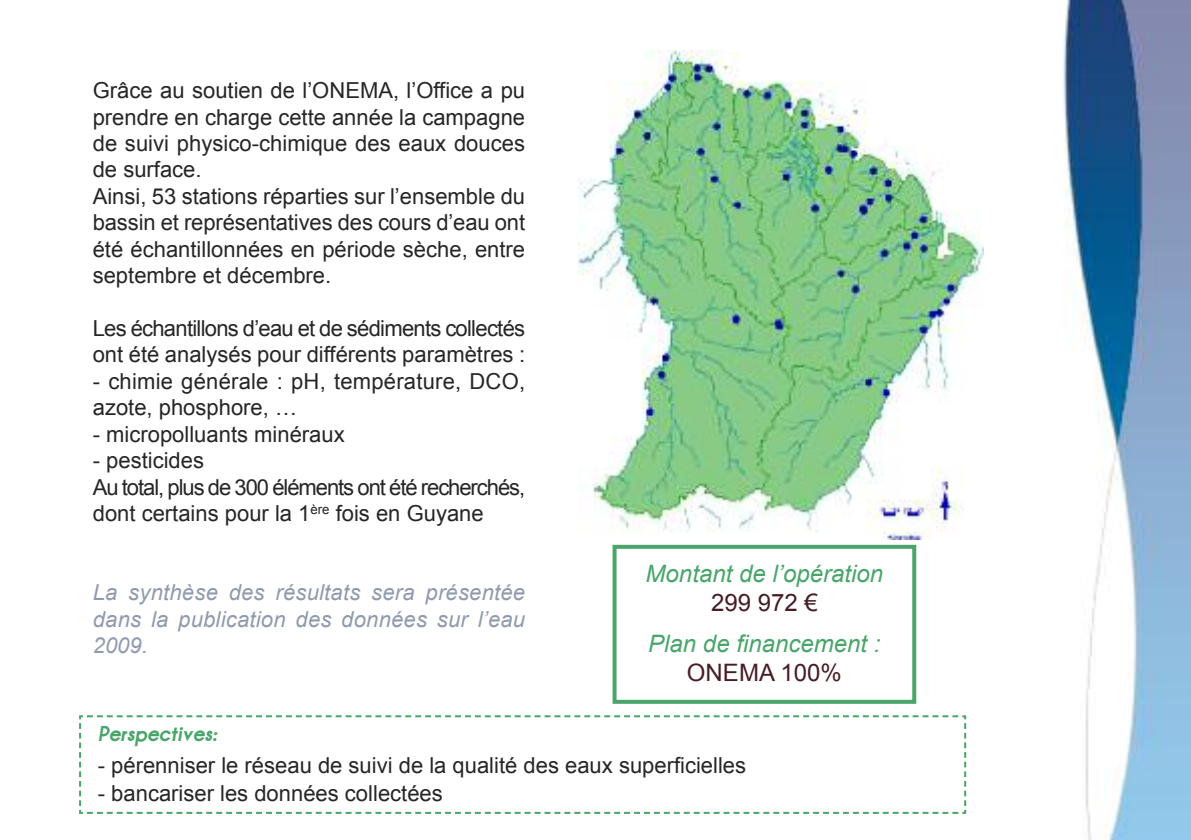
<style>
.page{position:relative;width:1191px;height:840px;background:#fff}
.page>*{position:absolute;margin:0;border:0;box-sizing:border-box;transform-origin:0 0}
.t1{font:italic 24px "Arial";color:#49a56a}
.t2{font:24px "Arial";color:#471d25}
.t3{font:22px/26.4px "Arial";color:#272627}
.t4{font:22px/26.4px "Arial";letter-spacing:-.035em;color:#272627}
.t5{font:italic 22px/26.4px "Arial";letter-spacing:.01em;color:#909aad;text-align:justify}
.t6{font:italic 700 22px "Champagne&Limousines Thick";color:#49a56a}
</style>
<div class="page">
<img style="left:1063px;top:0;width:128px;height:839px">
<img style="left:578px;top:50px;width:405px;height:489px">
<svg style="left:79px;top:715px;width:888px;height:99px"></svg>
<div style="left:612px;top:544px;width:304px;height:159px;border:4px solid #49a56a"></div>
<p class="t3" style="left:93px;top:77px;width:434px">Grâce au soutien de l’ONEMA, l’Office a pu prendre en charge cette année la campagne de suivi physico-chimique des eaux douces de surface.<br>Ainsi, 53 stations réparties sur l’ensemble du bassin et représentatives des cours d’eau ont été échantillonnées en période sèche, entre septembre et décembre.</p>
<p class="t4" style="left:93px;top:315px;width:434px">Les échantillons d’eau et de sédiments collectés ont été analysés pour différents paramètres :</p>
<p class="t3" style="left:93px;top:368px;width:434px">- chimie générale : pH, température, DCO, azote, phosphore, …</p>
<p class="t3" style="left:93px;top:420px;width:253px">- micropolluants minéraux</p>
<p class="t3" style="left:93px;top:447px;width:434px">- pesticides<br>Au total, plus de 300 éléments ont été recherchés, dont certains pour la 1<sup>ère</sup> fois en Guyane</p>
<p class="t5" style="left:93px;top:579px;width:434px">La synthèse des résultats sera présentée dans la publication des données sur l’eau 2009.</p>
<p class="t1" style="left:645px;top:560px;width:239px">Montant de l’opération</p>
<p class="t2" style="left:711px;top:589px;width:108px">299 972 €</p>
<p class="t1" style="left:648px;top:630px;width:234px">Plan de financement :</p>
<p class="t2" style="left:687px;top:658px;width:156px">ONEMA 100%</p>
<p class="t6" style="left:98px;top:719px;width:121px">Perspectives:</p>
<p class="t3" style="left:98px;top:751px;width:650px">- pérenniser le réseau de suivi de la qualité des eaux superficielles</p>
<p class="t3" style="left:98px;top:779px;width:346px">- bancariser les données collectées</p>
</div>
